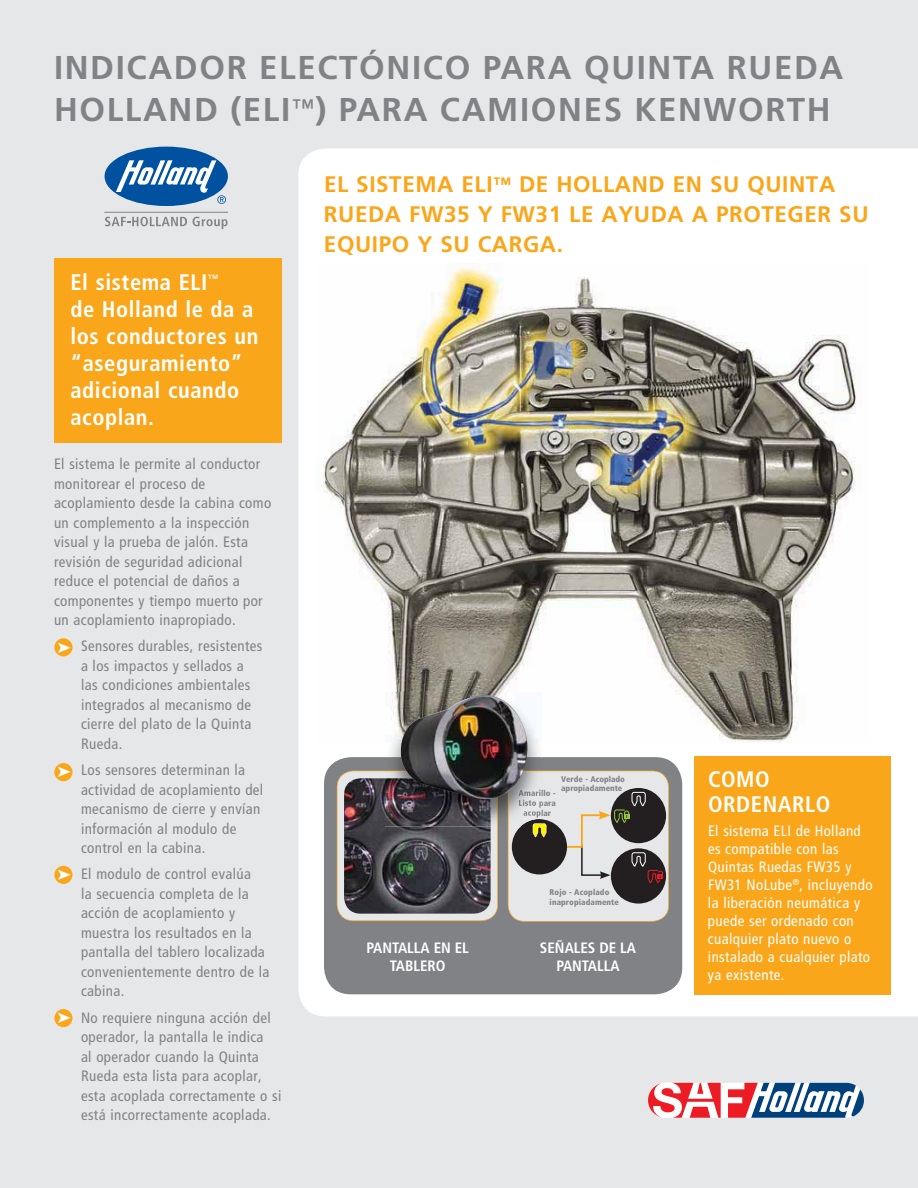
<style>
.page{position:relative;width:918px;height:1188px;background:#e6e7e8}
.page>*{position:absolute;margin:0;border:0;box-sizing:border-box;transform-origin:0 0}
.t1{font:700 33px/42px "Frutiger";letter-spacing:.05em;color:#808285}
.t2{font:700 condensed 22.5px/27px "Frutiger";letter-spacing:.025em;color:#fff}
.t3{font:700 22.5px/30px "Frutiger";letter-spacing:.025em;color:#faa61a}
.t4{font:condensed 15px/19.5px "Frutiger";letter-spacing:.025em;color:#808285}
.t5{font:condensed 15px/18px "Frutiger";letter-spacing:.025em;color:#fff}
.t6{font:700 condensed 15px/18px "Frutiger";color:#fff;text-align:center}
.t7{font:900 condensed 8.25px/9.9px "Frutiger";letter-spacing:.01em;color:#808285}
.s1{font-size:18px}
</style>
<div class="page">
<div style="left:298px;top:148px;width:620px;height:868px;background:#fff"></div>
<div style="left:105px;top:147px;width:123px;height:59px;background:#0052a0;border-radius:50%"></div>
<svg style="left:116px;top:160px;width:110px;height:44px"></svg>
<svg style="left:105px;top:217px;width:82px;height:9px"></svg>
<svg style="left:193px;top:217px;width:35px;height:12px"></svg>
<hr style="left:104px;top:212px;width:124px;height:1px;background:#808285">
<div style="left:54px;top:258px;width:227px;height:185px;background:#faa61a"></div>
<svg style="left:648px;top:1082px;width:216px;height:36px;background:#b695a6"></svg>
<img style="left:316px;top:263px;width:555px;height:480px">
<svg style="left:54px;top:638px;width:19px;height:18px"></svg>
<svg style="left:54px;top:763px;width:19px;height:18px"></svg>
<svg style="left:54px;top:866px;width:19px;height:18px"></svg>
<svg style="left:54px;top:1009px;width:19px;height:18px"></svg>
<div style="left:324px;top:757px;width:358px;height:237px;background:#808285;border-radius:27px"></div>
<svg style="left:337px;top:771px;width:161px;height:150px;background:#e1dcd2"></svg>
<img style="left:344px;top:778px;width:147px;height:136px">
<div style="left:695px;top:756px;width:196px;height:238px;background:#faa61a"></div>
<img style="left:385px;top:693px;width:157px;height:134px">
<img style="left:385px;top:771px;width:113px;height:56px">
<img style="left:385px;top:778px;width:106px;height:49px">
<svg style="left:508px;top:771px;width:161px;height:151px;background:#aca9a6"></svg>
<img style="left:399px;top:695px;width:129px;height:105px">
<svg style="left:58px;top:642px;width:13px;height:11px"></svg>
<svg style="left:58px;top:767px;width:13px;height:10px"></svg>
<svg style="left:58px;top:870px;width:13px;height:10px"></svg>
<svg style="left:58px;top:1013px;width:13px;height:10px"></svg>
<h1 class="t1" style="left:54px;top:49px;width:791px">INDICADOR ELECTÓNICO PARA QUINTA RUEDA<br>HOLLAND (ELI<sup>™</sup>) PARA CAMIONES KENWORTH</h1>
<h2 class="t2" style="left:71px;top:270px;width:189px">El sistema ELI<sup>™<br></sup>de Holland le da a los conductores un “aseguramiento” adicional cuando acoplan.</h2>
<p class="t4" style="left:54px;top:455px;width:219px">El sistema le permite al conductor monitorear el proceso de acoplamiento desde la cabina como un complemento a la inspección visual y la prueba de jalón. Esta revisión de seguridad adicional reduce el potencial de daños a componentes y tiempo muerto por un acoplamiento inapropiado.</p>
<p class="t4" style="left:81px;top:638px;width:183px">Sensores durables, resistentes a los impactos y sellados a las condiciones ambientales integrados al mecanismo de cierre del plato de la Quinta<br>Rueda.</p>
<p class="t4" style="left:81px;top:761px;width:184px">Los sensores determinan la actividad de acoplamiento del mecanismo de cierre y envían información al modulo de control en la cabina.</p>
<p class="t4" style="left:81px;top:866px;width:190px">El modulo de control evalúa<br>la secuencia completa de la acción de acoplamiento y muestra los resultados en la pantalla del tablero localizada convenientemente dentro de la cabina.</p>
<p class="t4" style="left:81px;top:1009px;width:202px">No requiere ninguna acción del operador, la pantalla le indica<br>al operador cuando la Quinta<br>Rueda esta lista para acoplar, esta acoplada correctamente o si está incorrectamente acoplada.</p>
<h2 class="t3" style="left:324px;top:171px;width:546px">EL SISTEMA ELI<span class="s1">™</span> DE HOLLAND EN SU QUINTA<br>RUEDA FW35 Y FW31 LE AYUDA A PROTEGER SU<br>EQUIPO Y SU CARGA.</h2>
<p class="t7" style="left:561px;top:774px;width:65px">Verde - Acoplado apropiadamente</p>
<h2 class="t2" style="left:708px;top:768px;width:124px;line-height:25.5px">COMO<br>ORDENARLO</h2>
<p class="t5" style="left:708px;top:822px;width:166px">El sistema ELI de Holland es compatible con las<br>Quintas Ruedas FW35 y<br>FW31 NoLube<sup>®</sup>, incluyendo la liberación neumática y puede ser ordenado con cualquier plato nuevo o instalado a cualquier plato ya existente.</p>
<p class="t7" style="left:550px;top:888px;width:71px">Rojo - Acoplado inapropiadamente</p>
<p class="t6" style="left:367px;top:940px;width:104px">PANTALLA EN EL<br>TABLERO</p>
<p class="t6" style="left:540px;top:940px;width:98px">SEÑALES DE LA<br>PANTALLA</p>
</div>
